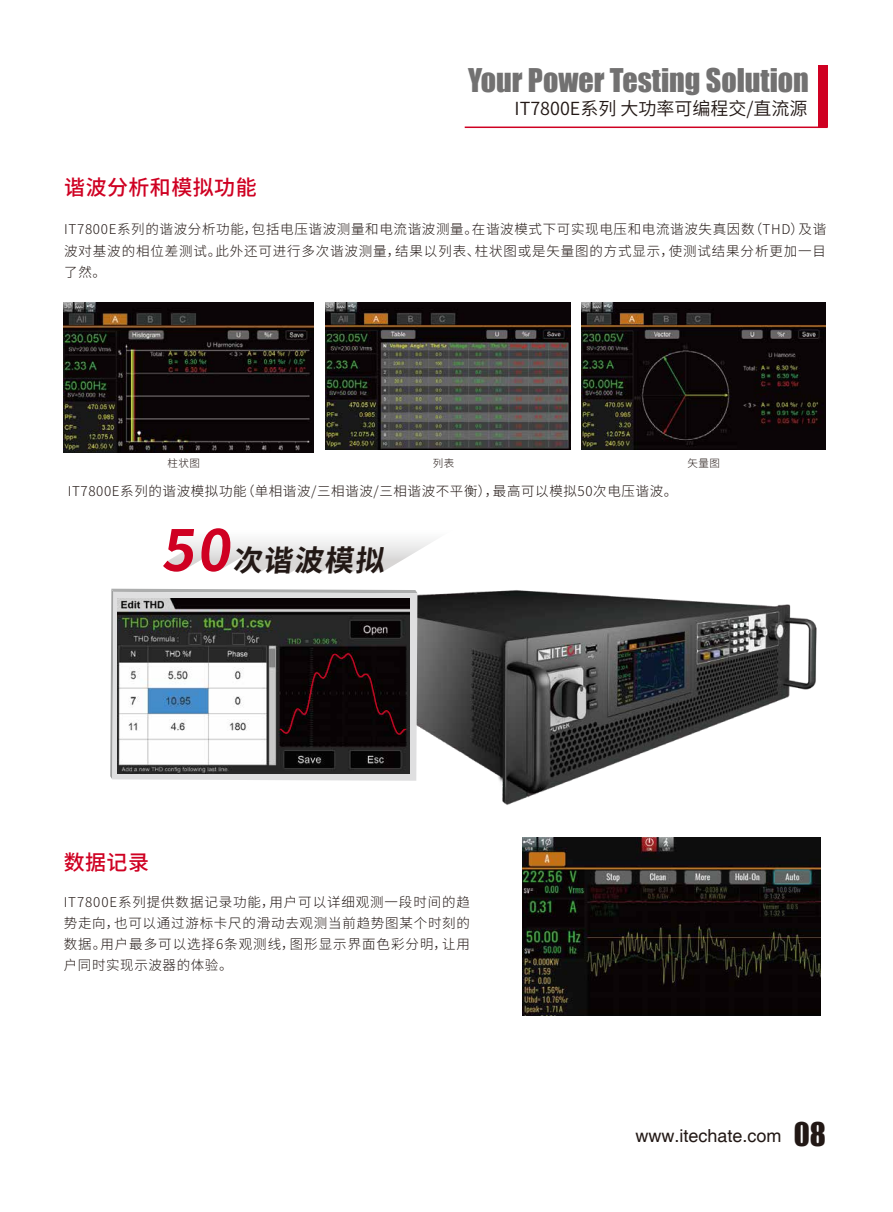
<style>
.page{position:relative;width:893px;height:1212px;background:#fff}
.page>*{position:absolute;margin:0;border:0;box-sizing:border-box;transform-origin:0 0}
.t1{font:30px "Impact";color:#727171}
.t2{font:700 29.25px "Source Han Sans CN";color:#221815}
.t3{font:500 21px "Source Han Sans CN";letter-spacing:.02em;color:#cf0022}
.t4{font:18px "Source Han Sans CN";color:#221815}
.t5{font:18px "Helvetica";color:#221815}
.t6{font:300 13.5px/21px "Source Han Sans CN";letter-spacing:.065em;color:#221815;text-align:justify}
.t7{font:300 13.5px "Source Han Sans CN";letter-spacing:.045em;color:#221815}
.t8{font:300 10.5px "Source Han Sans CN";letter-spacing:.045em;color:#231815}
.s1{font-size:56.55px;color:#cf0022}
.s2{font-family:"Impact";font-size:30px}
</style>
<div class="page">
<img style="left:417px;top:590px;width:404px;height:251px">
<svg style="left:110px;top:589px;width:307px;height:190px"></svg>
<svg style="left:243px;top:540px;width:191px;height:18px"></svg>
<svg style="left:149px;top:126px;width:677px;height:209px"></svg>
<div style="left:818px;top:66px;width:10px;height:61px;background:#cf0022"></div>
<hr style="left:465px;top:127px;width:363px;height:1px;background:#cf0022">
<img style="left:63px;top:303px;width:250px;height:150px">
<img style="left:325px;top:303px;width:245px;height:147px">
<img style="left:582px;top:303px;width:243px;height:146px">
<img style="left:522px;top:837px;width:298px;height:179px">
<h3 class="t3" style="left:64px;top:175px;width:194px">谐波分析和模拟功能</h3>
<h1 class="t1" style="left:468px;top:57px;width:342px">Your Power Testing Solution</h1>
<h3 class="t4" style="left:514px;top:99px;width:294px">IT7800E系列 大功率可编程交/直流源</h3>
<p class="t6" style="left:64px;top:219px;width:763px">IT7800E系列的谐波分析功能，包括电压谐波测量和电流谐波测量。在谐波模式下可实现电压和电流谐波失真因数（THD）及谐波对基波的相位差测试。此外还可进行多次谐波测量，结果以列表、柱状图或是矢量图的方式显示，使测试结果分析更加一目了然。</p>
<p class="t8" style="left:167px;top:457px;width:34px">柱状图</p>
<p class="t8" style="left:433px;top:457px;width:23px">列表</p>
<p class="t8" style="left:687px;top:457px;width:34px">矢量图</p>
<p class="t7" style="left:68px;top:483px;width:611px">IT7800E系列的谐波模拟功能（单相谐波/三相谐波/三相谐波不平衡），最高可以模拟50次电压谐波。</p>
<h2 class="t2" style="left:161px;top:544px;width:234px"><span class="s1">50</span>次谐波模拟</h2>
<h3 class="t3" style="left:64px;top:850px;width:87px">数据记录</h3>
<p class="t6" style="left:64px;top:891px;width:408px">IT7800E系列提供数据记录功能，用户可以详细观测一段时间的趋势走向，也可以通过游标卡尺的滑动去观测当前趋势图某个时刻的数据。用户最多可以选择6条观测线，图形显示界面色彩分明，让用户同时实现示波器的体验。</p>
<h3 class="t5" style="left:635px;top:1125px;width:192px">www.itechate.com <span class="s2">08</span></h3>
</div>
